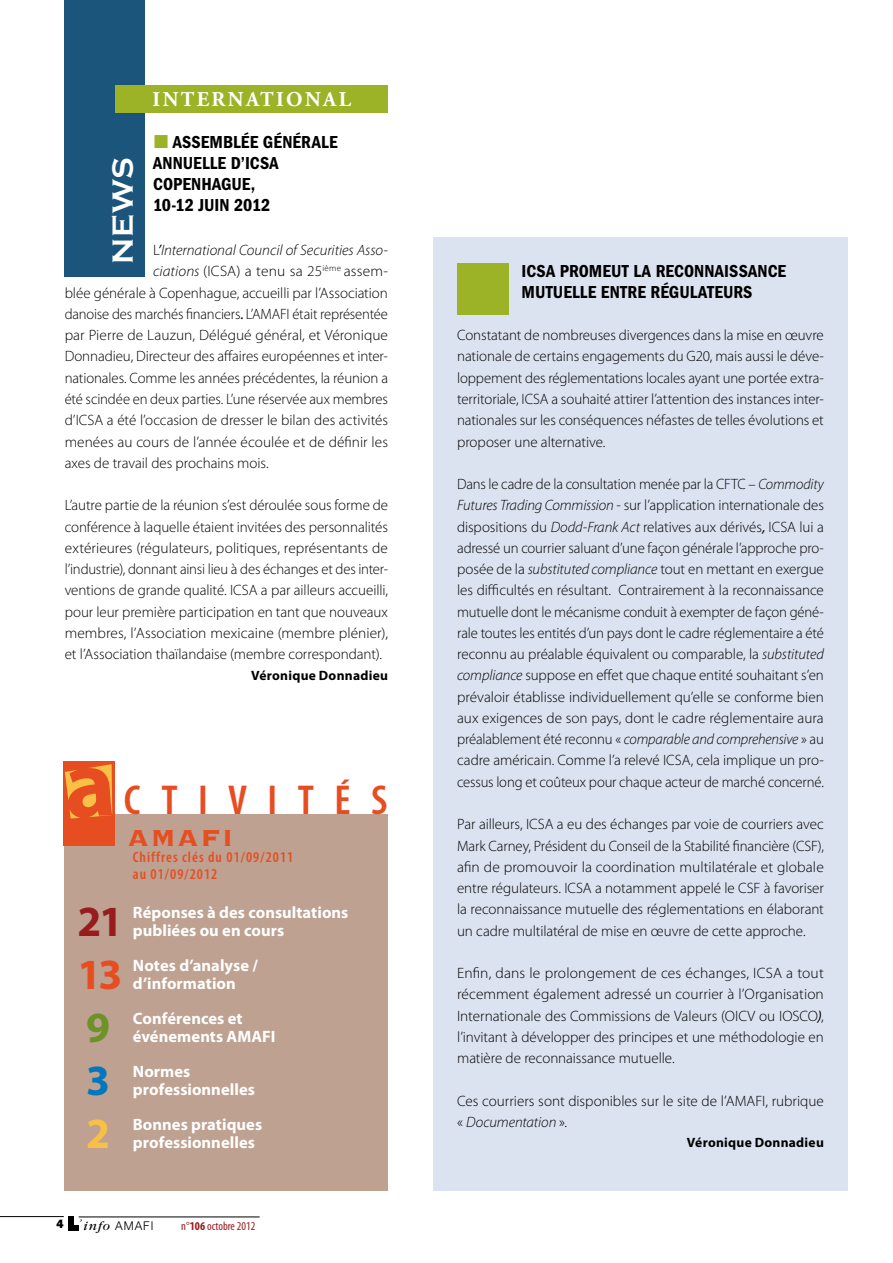
<style>
.page{position:relative;width:893px;height:1263px;background:#fff}
.page>*{position:absolute;margin:0;border:0;box-sizing:border-box;transform-origin:0 0}
.t1{font:700 43.2px "Myriad Pro";color:#981b1e}
.t2{font:700 43.2px "Myriad Pro";color:#e64d21}
.t3{font:700 43.2px "Myriad Pro";color:#6c9228}
.t4{font:700 43.2px "Myriad Pro";color:#0077be}
.t5{font:700 43.2px "Myriad Pro";color:#f8c047}
.t6{font:600 condensed 42px "Myriad Pro";letter-spacing:.47em;color:#e64d21}
.t7{font:700 30px "Copperplate";letter-spacing:.05em;color:#e64d21}
.t8{font:700 30px "Copperplate Gothic";color:#fff}
.t9{font:700 21px "Adobe Garamond Pro";letter-spacing:.115em;color:#fff}
.t10{font:600 condensed 18px/21px "Franklin Gothic";letter-spacing:.005em;color:#000}
.t11{font:700 16.5px/18px "Myriad Pro";color:#fff}
.t12{font:300 15px/21.3px "Myriad Pro";letter-spacing:-.005em;color:#000;text-align:justify}
.t13{font:italic 300 15px "Myriad Pro";letter-spacing:-.005em;color:#000}
.t14{font:600 condensed 15px/16.5px "Myriad Pro";letter-spacing:.07em;color:#e64d21}
.t15{font:700 13.5px "Myriad Pro";letter-spacing:.02em;color:#000}
.t16{font:condensed 12px "Myriad Pro";color:#981b1e}
.t17{font:300 12px "Helvetica Neue";letter-spacing:.08em;color:#000}
.t18{font:italic 12px "Garamond";color:#000}
.t19{font:800 12px "Franklin Gothic";color:#000}
.s1{font-style:normal}
.s2{font-weight:400}
.s3{font-style:italic}
.s4{font-weight:400;font-style:italic}
.s5{font-family:"Garamond";font-weight:400;font-style:italic;font-size:13.5px}
.s6{font-weight:700}
</style>
<div class="page">
<div style="left:433px;top:237px;width:415px;height:954px;background:#dce3f0"></div>
<hr style="left:0;top:1216px;width:64px;height:1px;background:#000">
<div style="left:68px;top:1216px;width:5px;height:14px;background:#000"></div>
<div style="left:68px;top:1225px;width:11px;height:5px;background:#000"></div>
<hr style="left:79px;top:1216px;width:181px;height:1px;background:#000">
<div style="left:457px;top:264px;width:52px;height:51px;background:#9cb227"></div>
<div style="left:65px;top:814px;width:323px;height:377px;background:#bea190"></div>
<div style="left:64px;top:762px;width:51px;height:84px;background:#e64d21"></div>
<svg style="left:65px;top:764px;width:47px;height:54px"></svg>
<div style="left:64px;top:0;width:81px;height:276px;background:#1c557b"></div>
<div style="left:116px;top:85px;width:272px;height:28px;background:#9cb227"></div>
<h3 class="t9" style="left:153px;top:88px;width:200px">INTERNATIONAL</h3>
<p class="t10" style="left:153px;top:132px;width:186px;text-indent:20px">ASSEMBLÉE GÉNÉRALE<br>ANNUELLE D’ICSA<br>COPENHAGUE,<br>10-12 JUIN 2012</p>
<p class="t13" style="left:153px;top:241px;width:236px"><span class="s1">L</span><span class="s2">’</span>International Council of Securities Asso-</p>
<p class="t12" style="left:153px;top:261px;width:236px"><span class="s3">ciations</span> (ICSA) a tenu sa 25<sup>ième</sup> assem-</p>
<p class="t12" style="left:65px;top:282px;width:325px">blée générale à Copenhague, accueilli par l’Association</p>
<p class="t12" style="left:65px;top:303px;width:325px">danoise des marchés financiers<span class="s4">.</span> L’AMAFI était représentée</p>
<p class="t12" style="left:65px;top:324px;width:325px">par Pierre de Lauzun, Délégué général, et Véronique</p>
<p class="t12" style="left:65px;top:346px;width:325px">Donnadieu, Directeur des affaires européennes et inter-</p>
<p class="t12" style="left:65px;top:367px;width:325px">nationales. Comme les années précédentes, la réunion a</p>
<p class="t12" style="left:65px;top:388px;width:325px">été scindée en deux parties. L’une réservée aux membres</p>
<p class="t12" style="left:65px;top:409px;width:325px">d’ICSA a été l’occasion de dresser le bilan des activités</p>
<p class="t12" style="left:65px;top:431px;width:325px">menées au cours de l’année écoulée et de définir les</p>
<p class="t12" style="left:65px;top:452px;width:206px">axes de travail des prochains mois.</p>
<p class="t12" style="left:65px;top:494px;width:325px">L’autre partie de la réunion s’est déroulée sous forme de conférence à laquelle étaient invitées des personnalités extérieures (régulateurs, politiques, représentants de l’industrie), donnant ainsi lieu à des échanges et des inter&shy;ventions de grande qualité. ICSA a par ailleurs accueilli, pour leur première participation en tant que nouveaux membres, l’Association mexicaine (membre plénier), et l’Association thaïlandaise (membre correspondant).</p>
<p class="t15" style="left:251px;top:666px;width:138px">Véronique Donnadieu</p>
<h3 class="t8" style="left:106px;top:264px;width:105px;rotate:-90deg">NEWS</h3>
<h2 class="t6" style="left:124px;top:774px;width:265px">ctivités</h2>
<h3 class="t7" style="left:128px;top:818px;width:102px">AMAFI</h3>
<p class="t14" style="left:133px;top:849px;width:162px">Chiffres clés du 01/09/2011 au 01/09/2012</p>
<h1 class="t1" style="left:77px;top:893px;width:47px">21</h1>
<p class="t11" style="left:133px;top:903px;width:217px">Réponses à des consultations publiées ou en cours</p>
<h1 class="t2" style="left:77px;top:946px;width:46px">13</h1>
<p class="t11" style="left:133px;top:956px;width:126px">Notes d’analyse / d’information</p>
<h1 class="t3" style="left:86px;top:999px;width:25px">9</h1>
<p class="t11" style="left:133px;top:1009px;width:144px">Conférences et événements AMAFI</p>
<h1 class="t4" style="left:86px;top:1052px;width:25px">3</h1>
<p class="t11" style="left:133px;top:1062px;width:124px">Normes professionnelles</p>
<h1 class="t5" style="left:86px;top:1105px;width:25px">2</h1>
<p class="t11" style="left:133px;top:1115px;width:131px">Bonnes pratiques professionnelles</p>
<p class="t18" style="left:79px;top:1217px;width:4px">’</p>
<p class="t19" style="left:57px;top:1217px;width:9px">4</p>
<p class="t17" style="left:83px;top:1218px;width:71px"><span class="s5">info</span> AMAFI</p>
<p class="t16" style="left:181px;top:1219px;width:76px">n°<span class="s6">106</span> octobre 2012</p>
<p class="t10" style="left:522px;top:261px;width:266px">ICSA PROMEUT LA RECONNAISSANCE<br>MUTUELLE ENTRE RÉGULATEURS</p>
<p class="t12" style="left:457px;top:324px;width:368px">Constatant de nombreuses divergences dans la mise en œuvre nationale de certains engagements du G20, mais aussi le déve&shy;loppement des réglementations locales ayant une portée extra&shy;territoriale, ICSA a souhaité attirer l’attention des instances inter&shy;nationales sur les conséquences néfastes de telles évolutions et proposer une alternative.</p>
<p class="t12" style="left:457px;top:473px;width:368px">Dans le cadre de la consultation menée par la CFTC – <span class="s3">Commodity Futures Trading Commission</span> - sur l’application internationale des dispositions du <span class="s3">Dodd-Frank Act</span> relatives aux dérivés<span class="s4">,</span> ICSA lui a adressé un courrier saluant d’une façon générale l’approche pro&shy;posée de la <span class="s3">substituted compliance</span> tout en mettant en exergue les difficultés en résultant. Contrairement à la reconnaissance mutuelle dont le mécanisme conduit à exempter de façon géné&shy;rale toutes les entités d’un pays dont le cadre réglementaire a été reconnu au préalable équivalent ou comparable, la <span class="s3">substituted compliance</span> suppose en effet que chaque entité souhaitant s’en prévaloir établisse individuellement qu’elle se conforme bien aux exigences de son pays, dont le cadre réglementaire aura préalablement été reconnu « <span class="s3">comparable and comprehensive</span> » au cadre américain. Comme l’a relevé ICSA, cela implique un pro&shy;cessus long et coûteux pour chaque acteur de marché concerné.</p>
<p class="t12" style="left:457px;top:813px;width:368px">Par ailleurs, ICSA a eu des échanges par voie de courriers avec Mark Carney, Président du Conseil de la Stabilité financière (CSF), afin de promouvoir la coordination multilatérale et globale entre régulateurs. ICSA a notamment appelé le CSF à favoriser la reconnaissance mutuelle des réglementations en élaborant un cadre multilatéral de mise en œuvre de cette approche.</p>
<p class="t12" style="left:457px;top:962px;width:368px">Enfin, dans le prolongement de ces échanges, ICSA a tout récemment également adressé un courrier à l’Organisation Internationale des Commissions de Valeurs (OICV ou IOSCO<span class="s4">)</span>, l’invitant à développer des principes et une méthodologie en matière de reconnaissance mutuelle.</p>
<p class="t12" style="left:457px;top:1090px;width:368px">Ces courriers sont disponibles sur le site de l’AMAFI, rubrique « <span class="s3">Documentation</span> ».</p>
<p class="t15" style="left:687px;top:1134px;width:138px">Véronique Donnadieu</p>
</div>
